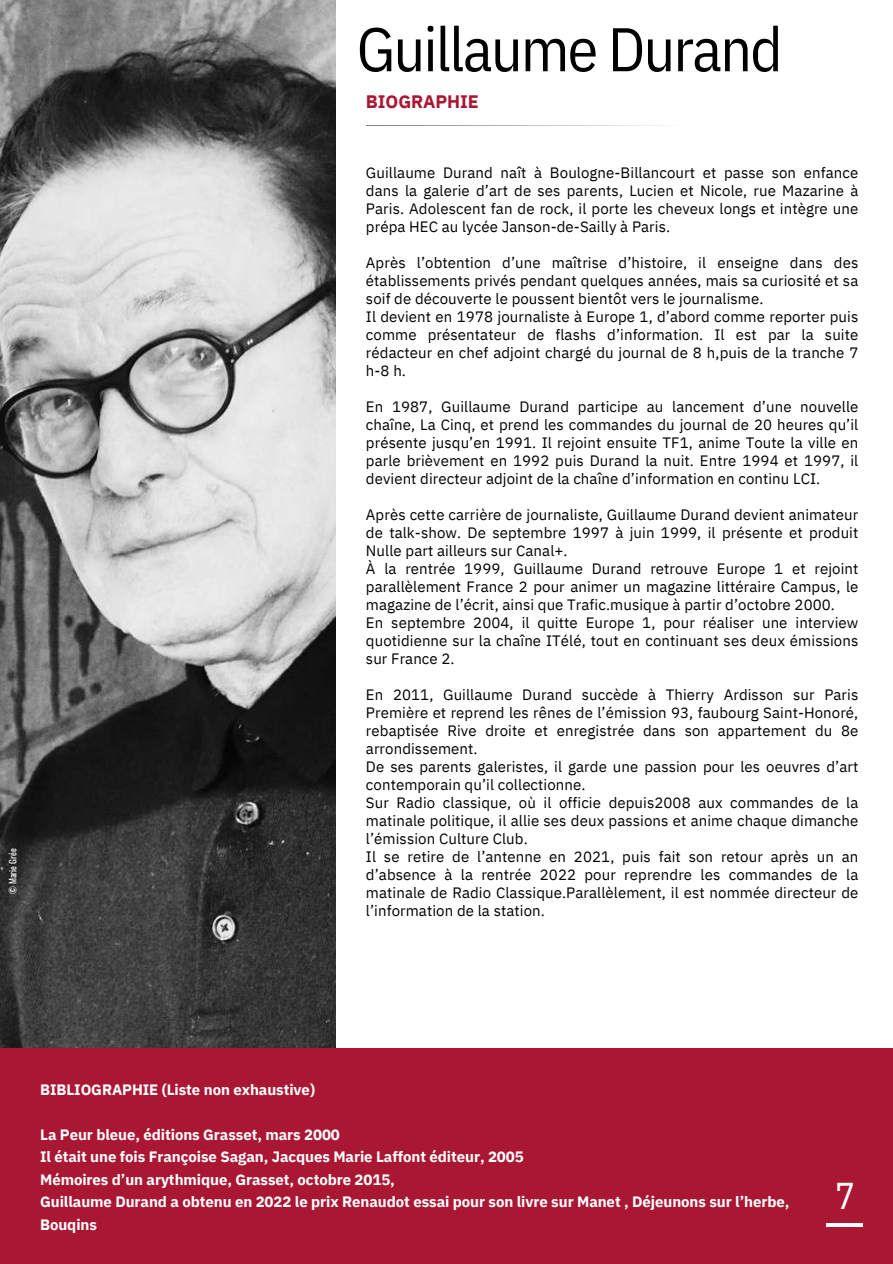
<style>
.page{position:relative;width:893px;height:1264px;background:#fff}
.page>*{position:absolute;margin:0;border:0;box-sizing:border-box;transform-origin:0 0}
.t1{font:61.5px "IBM Plex Sans Cond";letter-spacing:-.025em;color:#000}
.t2{font:37.2px "IBM Plex Sans Cond";color:#fff}
.t3{font:700 18px "IBM Plex Sans";letter-spacing:-.005em;color:#aa1732}
.t4{font:15px/18px "IBM Plex Sans";letter-spacing:.005em;color:#000}
.t5{font:700 15px/22.5px "IBM Plex Sans";letter-spacing:-.005em;color:#fff}
.t6{font:9px "Oswald";color:#fff}
</style>
<div class="page">
<img style="left:0;top:0;width:335px;height:1048px">
<div style="left:0;top:1048px;width:892px;height:215px;background:#aa1732"></div>
<svg style="left:366px;top:125px;width:295px;height:1px"></svg>
<hr style="left:826px;top:1223px;width:37px;height:3px;background:#fff">
<p class="t6" style="left:6px;top:894px;width:47px;rotate:-90deg">© Marie Grée</p>
<h1 class="t1" style="left:356px;top:8px;width:427px">Guillaume Durand</h1>
<p class="t3" style="left:366px;top:89px;width:114px">BIOGRAPHIE</p>
<p class="t4" style="left:366px;top:163px;width:494px;text-align:justify">Guillaume Durand naît à Boulogne-Billancourt et passe son enfance dans la galerie d’art de ses parents, Lucien et Nicole, rue Mazarine à Paris. Adolescent fan de rock, il porte les cheveux longs et intègre une prépa HEC au lycée Janson-de-Sailly à Paris.</p>
<p class="t4" style="left:366px;top:253px;width:494px">Après l’obtention d’une maîtrise d’histoire, il enseigne dans des établissements privés pendant quelques années, mais sa curiosité et sa soif de découverte le poussent bientôt vers le journalisme.<br>Il devient en 1978 journaliste à Europe 1, d’abord comme reporter puis comme présentateur de flashs d’information. Il est par la suite rédacteur en chef adjoint chargé du journal de 8 h,puis de la tranche 7 h-8 h.</p>
<p class="t4" style="left:366px;top:397px;width:494px;text-align:justify">En 1987, Guillaume Durand participe au lancement d’une nouvelle chaîne, La Cinq, et prend les commandes du journal de 20 heures qu’il présente jusqu’en 1991. Il rejoint ensuite TF1, anime Toute la ville en parle brièvement en 1992 puis Durand la nuit. Entre 1994 et 1997, il devient directeur adjoint de la chaîne d’information en continu LCI.</p>
<p class="t4" style="left:366px;top:505px;width:494px">Après cette carrière de journaliste, Guillaume Durand devient animateur de talk-show. De septembre 1997 à juin 1999, il présente et produit Nulle part ailleurs sur Canal+.<br>À la rentrée 1999, Guillaume Durand retrouve Europe 1 et rejoint parallèlement France 2 pour animer un magazine littéraire Campus, le magazine de l’écrit, ainsi que Trafic.musique à partir d’octobre 2000.<br>En septembre 2004, il quitte Europe 1, pour réaliser une interview quotidienne sur la chaîne ITélé, tout en continuant ses deux émissions sur France 2.</p>
<p class="t4" style="left:366px;top:685px;width:494px">En 2011, Guillaume Durand succède à Thierry Ardisson sur Paris Première et reprend les rênes de l’émission 93, faubourg Saint-Honoré, rebaptisée Rive droite et enregistrée dans son appartement du 8e arrondissement.<br>De ses parents galeristes, il garde une passion pour les oeuvres d’art contemporain qu’il collectionne.<br>Sur Radio classique, où il officie depuis2008 aux commandes de la matinale politique, il allie ses deux passions et anime chaque dimanche l’émission Culture Club.<br>Il se retire de l’antenne en 2021, puis fait son retour après un an d’absence à la rentrée 2022 pour reprendre les commandes de la matinale de Radio Classique.Parallèlement, il est nommée directeur de l’information de la station.</p>
<p class="t5" style="left:40px;top:1077px;width:276px">BIBLIOGRAPHIE (Liste non exhaustive)</p>
<p class="t5" style="left:40px;top:1122px;width:750px">La Peur bleue, éditions Grasset, mars 2000<br>Il était une fois Françoise Sagan, Jacques Marie Laffont éditeur, 2005<br>Mémoires d’un arythmique, Grasset, octobre 2015,<br>Guillaume Durand a obtenu en 2022 le prix Renaudot essai pour son livre sur Manet , Déjeunons sur l’herbe, Bouqins</p>
<h2 class="t2" style="left:835px;top:1170px;width:22px">7</h2>
</div>
